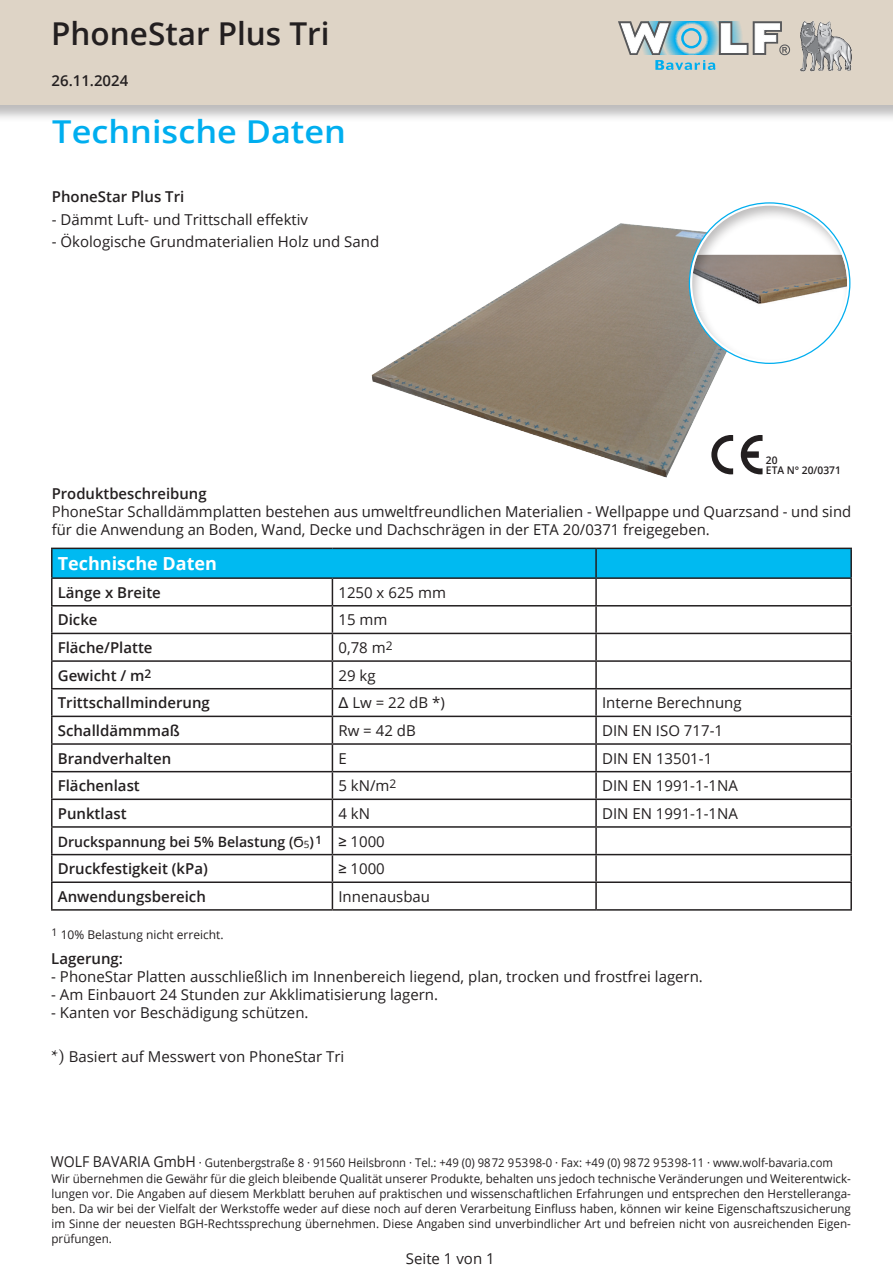
<style>
.page{position:relative;width:893px;height:1276px;background:#fff}
.page>*{position:absolute;margin:0;border:0;box-sizing:border-box;transform-origin:0 0}
.t1{font:600 31.5px "Open Sans";color:#231f20}
.t2{font:600 31.5px "Open Sans";color:#00aeef;scale:1.09 1}
.t3{font:700 18px "Open Sans";color:#fff}
.t4{font:15px/18px "Open Sans";color:#231f20}
.t5{font:600 15px "Open Sans";color:#231f20}
.t6{font:600 14.25px "Open Sans";color:#231f20}
.t7{font:12px/15px "Open Sans";color:#231f20;text-align:justify}
.t8{font:12px/16.6px "Open Sans";color:#231f20;scale:.94 1}
.t9{font:600 10.5px/10.5px "Open Sans";color:#231f20}
.s1{font-family:"Arial"}
.s2{font-family:"Arial";font-weight:400}
.s3{font-family:"Arial";font-weight:400;font-size:15px}
.s4{font-weight:400;font-size:15px}
.s5{font-family:"Minion Pro";font-size:18px}
.s6{font-size:15px}
</style>
<div class="page">
<img style="left:371px;top:223px;width:392px;height:255px">
<div style="left:692px;top:203px;width:157px;height:158px;background:#231f20;opacity:.3"></div>
<hr style="left:51px;top:547px;width:281px;height:2px;background:#231f20">
<hr style="left:51px;top:549px;width:2px;height:28px;background:#231f20">
<hr style="left:332px;top:547px;width:264px;height:2px;background:#231f20">
<hr style="left:596px;top:547px;width:256px;height:2px;background:#231f20">
<hr style="left:850px;top:549px;width:2px;height:28px;background:#231f20">
<hr style="left:51px;top:577px;width:281px;height:2px;background:#231f20">
<hr style="left:51px;top:579px;width:2px;height:26px;background:#231f20">
<hr style="left:596px;top:577px;width:256px;height:2px;background:#231f20">
<hr style="left:850px;top:579px;width:2px;height:26px;background:#231f20">
<hr style="left:51px;top:605px;width:281px;height:1px;background:#231f20">
<hr style="left:51px;top:606px;width:2px;height:26px;background:#231f20">
<hr style="left:596px;top:605px;width:256px;height:1px;background:#231f20">
<hr style="left:850px;top:606px;width:2px;height:26px;background:#231f20">
<hr style="left:51px;top:632px;width:281px;height:2px;background:#231f20">
<hr style="left:51px;top:634px;width:2px;height:26px;background:#231f20">
<hr style="left:596px;top:632px;width:256px;height:2px;background:#231f20">
<hr style="left:850px;top:634px;width:2px;height:26px;background:#231f20">
<hr style="left:51px;top:660px;width:281px;height:2px;background:#231f20">
<hr style="left:51px;top:662px;width:2px;height:26px;background:#231f20">
<hr style="left:596px;top:660px;width:256px;height:2px;background:#231f20">
<hr style="left:850px;top:662px;width:2px;height:26px;background:#231f20">
<hr style="left:51px;top:688px;width:281px;height:1px;background:#231f20">
<hr style="left:51px;top:689px;width:2px;height:26px;background:#231f20">
<hr style="left:596px;top:688px;width:256px;height:1px;background:#231f20">
<hr style="left:850px;top:689px;width:2px;height:26px;background:#231f20">
<hr style="left:51px;top:715px;width:281px;height:2px;background:#231f20">
<hr style="left:51px;top:717px;width:2px;height:26px;background:#231f20">
<hr style="left:596px;top:715px;width:256px;height:2px;background:#231f20">
<hr style="left:850px;top:717px;width:2px;height:26px;background:#231f20">
<hr style="left:51px;top:743px;width:281px;height:2px;background:#231f20">
<hr style="left:51px;top:745px;width:2px;height:26px;background:#231f20">
<hr style="left:596px;top:743px;width:256px;height:2px;background:#231f20">
<hr style="left:850px;top:745px;width:2px;height:26px;background:#231f20">
<hr style="left:51px;top:771px;width:281px;height:1px;background:#231f20">
<hr style="left:51px;top:772px;width:2px;height:26px;background:#231f20">
<hr style="left:596px;top:771px;width:256px;height:1px;background:#231f20">
<hr style="left:850px;top:772px;width:2px;height:26px;background:#231f20">
<hr style="left:51px;top:798px;width:281px;height:2px;background:#231f20">
<hr style="left:51px;top:800px;width:2px;height:26px;background:#231f20">
<hr style="left:596px;top:798px;width:256px;height:2px;background:#231f20">
<hr style="left:850px;top:800px;width:2px;height:26px;background:#231f20">
<hr style="left:51px;top:826px;width:281px;height:1px;background:#231f20">
<hr style="left:51px;top:827px;width:2px;height:27px;background:#231f20">
<hr style="left:596px;top:826px;width:256px;height:1px;background:#231f20">
<hr style="left:850px;top:827px;width:2px;height:27px;background:#231f20">
<hr style="left:51px;top:854px;width:281px;height:1px;background:#231f20">
<hr style="left:51px;top:855px;width:2px;height:26px;background:#231f20">
<hr style="left:596px;top:854px;width:256px;height:1px;background:#231f20">
<hr style="left:850px;top:855px;width:2px;height:26px;background:#231f20">
<hr style="left:51px;top:881px;width:281px;height:2px;background:#231f20">
<hr style="left:51px;top:883px;width:2px;height:26px;background:#231f20">
<svg style="left:52px;top:548px;width:799px;height:361px"></svg>
<hr style="left:596px;top:881px;width:256px;height:2px;background:#231f20">
<hr style="left:595px;top:883px;width:2px;height:26px;background:#231f20">
<hr style="left:850px;top:883px;width:2px;height:26px;background:#231f20">
<hr style="left:51px;top:909px;width:281px;height:1px;background:#231f20">
<hr style="left:332px;top:909px;width:264px;height:1px;background:#231f20">
<hr style="left:596px;top:909px;width:256px;height:1px;background:#231f20">
<svg style="left:711px;top:435px;width:22px;height:39px"></svg>
<svg style="left:741px;top:435px;width:21px;height:39px"></svg>
<div style="left:0;top:0;width:893px;height:122px;background:#231f20;opacity:.3"></div>
<div style="left:0;top:0;width:893px;height:104px;background:#ded4c6"></div>
<img style="left:800px;top:21px;width:52px;height:50px">
<svg style="left:618px;top:21px;width:172px;height:49px"></svg>
<h1 class="t1" style="left:51px;top:12px;width:280px">PhoneStar Plus Tri</h1>
<p class="t5" style="left:52px;top:70px;width:78px">26.11.2024</p>
<h1 class="t2" style="left:52px;top:110px;width:271px">Technische Daten</h1>
<p class="t5" style="left:52px;top:186px;width:134px">PhoneStar Plus Tri</p>
<p class="t4" style="left:52px;top:210px;width:258px">- Dämmt Luft- und Trittschall effektiv</p>
<p class="t4" style="left:52px;top:232px;width:329px">- Ökologische Grundmaterialien Holz und Sand</p>
<p class="t9" style="left:766px;top:454px;width:76px">20<br>ETA N° 20/0371</p>
<p class="t5" style="left:52px;top:483px;width:156px">Produktbeschreibung</p>
<p class="t4" style="left:52px;top:502px;width:801px">PhoneStar Schalldämmplatten bestehen aus umweltfreundlichen Materialien - Wellpappe und Quarzsand - und sind für die Anwendung an Boden, Wand, Decke und Dachschrägen in der ETA 20/0371 freigegeben.</p>
<p class="t3" style="left:58px;top:551px;width:161px">Technische Daten</p>
<p class="t5" style="left:58px;top:582px;width:105px">Länge x Breite</p>
<p class="t4" style="left:338px;top:583px;width:109px">1250 x 625 mm</p>
<p class="t5" style="left:58px;top:609px;width:41px">Dicke</p>
<p class="t4" style="left:338px;top:610px;width:50px">15 mm</p>
<p class="t5" style="left:58px;top:637px;width:96px">Fläche/Platte</p>
<p class="t4" style="left:338px;top:638px;width:56px">0,78 m<sup>2</sup></p>
<p class="t5" style="left:58px;top:665px;width:95px">Gewicht / m<sup>2</sup></p>
<p class="t4" style="left:338px;top:666px;width:39px">29 kg</p>
<p class="t5" style="left:58px;top:692px;width:154px">Trittschallminderung</p>
<p class="t4" style="left:338px;top:693px;width:108px"><span class="s1">Δ</span> Lw = 22 dB *)</p>
<p class="t4" style="left:602px;top:693px;width:141px">Interne Berechnung</p>
<p class="t5" style="left:58px;top:720px;width:124px">Schalldämmmaß</p>
<p class="t4" style="left:338px;top:721px;width:79px">Rw = 42 dB</p>
<p class="t4" style="left:602px;top:721px;width:123px">DIN EN ISO 717-1</p>
<p class="t5" style="left:58px;top:748px;width:115px">Brandverhalten</p>
<p class="t4" style="left:338px;top:749px;width:10px">E</p>
<p class="t4" style="left:602px;top:749px;width:112px">DIN EN 13501-1</p>
<p class="t5" style="left:58px;top:775px;width:84px">Flächenlast</p>
<p class="t4" style="left:338px;top:776px;width:59px">5 kN/m<sup>2</sup></p>
<p class="t4" style="left:602px;top:776px;width:137px">DIN EN 1991-1-1NA</p>
<p class="t5" style="left:58px;top:803px;width:70px">Punktlast</p>
<p class="t4" style="left:338px;top:804px;width:33px">4 kN</p>
<p class="t4" style="left:602px;top:804px;width:137px">DIN EN 1991-1-1NA</p>
<p class="t6" style="left:58px;top:831px;width:329px">Druckspannung bei 5% Belastung (<span class="s2">Ϭ</span><sub>5</sub>)<sup>1</sup> <span class="s3">≥</span> <span class="s4">1000</span></p>
<p class="t5" style="left:58px;top:858px;width:152px">Druckfestigkeit (kPa)</p>
<p class="t4" style="left:338px;top:859px;width:48px"><span class="s1">≥</span> 1000</p>
<p class="t5" style="left:58px;top:886px;width:150px">Anwendungsbereich</p>
<p class="t4" style="left:338px;top:887px;width:93px">Innenausbau</p>
<p class="t7" style="left:52px;top:926px;width:174px"><sup>1</sup> 10% Belastung nicht erreicht.</p>
<p class="t5" style="left:51px;top:948px;width:73px">Lagerung:</p>
<p class="t4" style="left:51px;top:966px;width:653px">- PhoneStar Platten ausschließlich im Innenbereich liegend, plan, trocken und frostfrei lagern.</p>
<p class="t4" style="left:51px;top:984px;width:388px">- Am Einbauort 24 Stunden zur Akklimatisierung lagern.</p>
<p class="t4" style="left:51px;top:1002px;width:259px">- Kanten vor Beschädigung schützen.</p>
<p class="t4" style="left:51px;top:1047px;width:295px"><span class="s5">*)</span> Basiert auf Messwert von PhoneStar Tri</p>
<p class="t8" style="left:51px;top:1153px;width:853px"><span class="s6">WOLF BAVARIA GmbH</span> · Gutenbergstraße 8 · 91560 Heilsbronn · Tel.: +49 (0) 9872 95398-0 · Fax: +49 (0) 9872 95398-11 · www.wolf-bavaria.com<br>Wir übernehmen die Gewähr für die gleich bleibende Qualität unserer Produkte, behalten uns jedoch technische Veränderungen und Weiterentwick-</p>
<p class="t7" style="left:52px;top:1186px;width:801px">lungen vor. Die Angaben auf diesem Merkblatt beruhen auf praktischen und wissenschaftlichen Erfahrungen und entsprechen den Herstelleranga&shy;ben. Da wir bei der Vielfalt der Werkstoffe weder auf diese noch auf deren Verarbeitung Einfluss haben, können wir keine Eigenschaftszusicherung im Sinne der neuesten BGH-Rechtssprechung übernehmen. Diese Angaben sind unverbindlicher Art und befreien nicht von ausreichenden Eigen&shy;prüfungen.</p>
<p class="t4" style="left:406px;top:1249px;width:90px">Seite 1 von 1</p>
</div>
